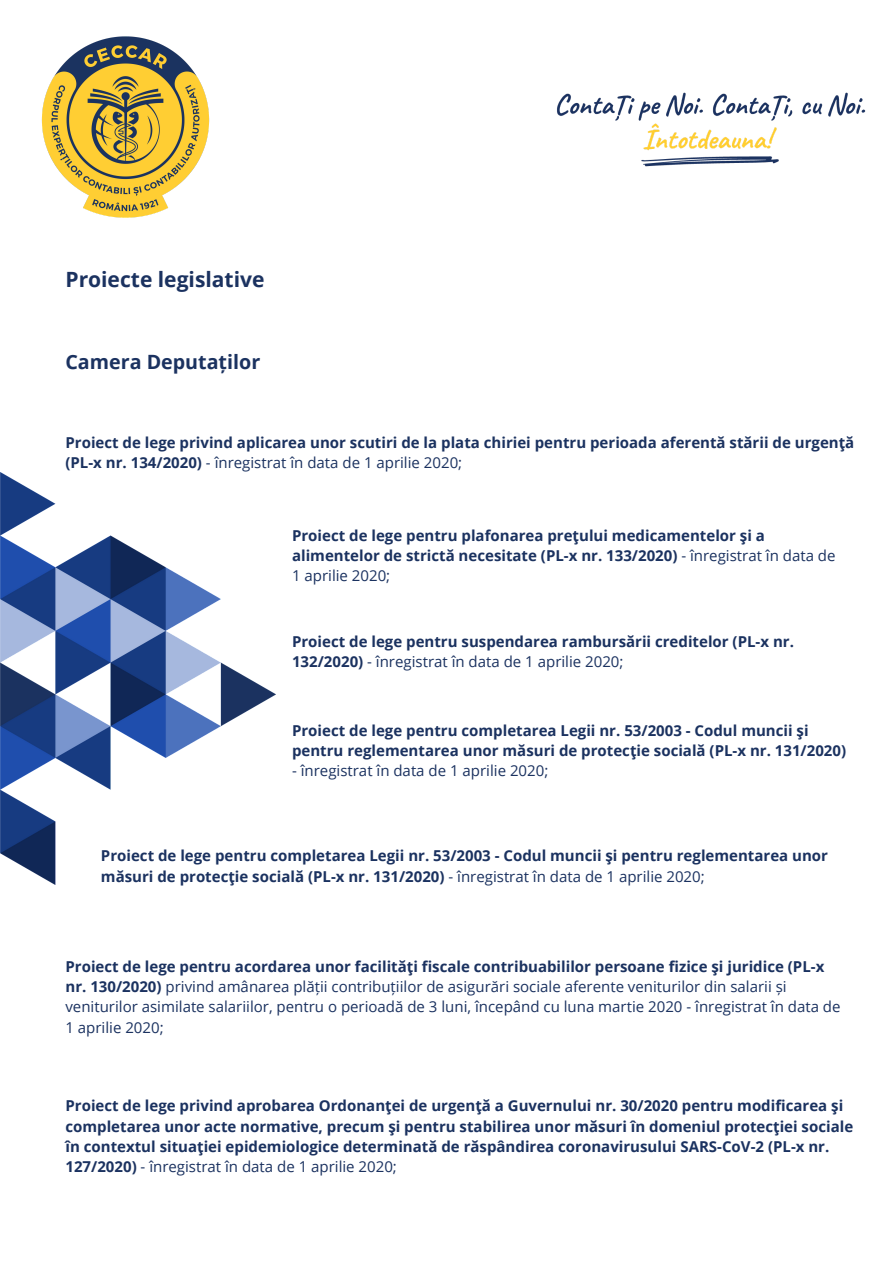
<style>
.page{position:relative;width:894px;height:1264px;background:#fff}
.page>*{position:absolute;margin:0;border:0;box-sizing:border-box;transform-origin:0 0}
.t1{font:700 21px "Open Sans";color:#1b3260}
.t2{font:700 19.65px "Open Sans";color:#1b3260}
.t3{font:700 15px/20.2px "Open Sans";color:#1b3260}
.t4{font:15px/20.2px "Open Sans";color:#1b3260}
.s1{font-weight:400}
.s2{font-weight:700}
</style>
<div class="page">
<img style="left:41px;top:37px;width:168px;height:180px">
<img style="left:557px;top:92px;width:309px;height:75px">
<img style="left:0;top:472px;width:276px;height:412px">
<h1 class="t1" style="left:65px;top:264px;width:200px">Proiecte legislative</h1>
<h2 class="t2" style="left:65px;top:347px;width:196px">Camera Deputaților</h2>
<p class="t3" style="left:65px;top:432px;width:790px">Proiect de lege privind aplicarea unor scutiri de la plata chiriei pentru perioada aferentă stării de urgenţă (PL-x nr. 134/2020) <span class="s1">- înregistrat în data de 1 aprilie 2020;</span></p>
<p class="t3" style="left:292px;top:524px;width:545px">Proiect de lege pentru plafonarea preţului medicamentelor şi a alimentelor de strictă necesitate (PL-x nr. 133/2020) <span class="s1">- înregistrat în data de<br>1 aprilie 2020;</span></p>
<p class="t3" style="left:292px;top:630px;width:503px">Proiect de lege pentru suspendarea rambursării creditelor (PL-x nr.<br>132/2020) <span class="s1">- înregistrat în data de 1 aprilie 2020;</span></p>
<p class="t3" style="left:292px;top:719px;width:555px">Proiect de lege pentru completarea Legii nr. 53/2003 - Codul muncii şi pentru reglementarea unor măsuri de protecţie socială (PL-x nr. 131/2020)</p>
<p class="t4" style="left:292px;top:760px;width:258px">- înregistrat în data de 1 aprilie 2020;</p>
<p class="t3" style="left:101px;top:845px;width:728px">Proiect de lege pentru completarea Legii nr. 53/2003 - Codul muncii şi pentru reglementarea unor măsuri de protecţie socială (PL-x nr. 131/2020) <span class="s1">- înregistrat în data de 1 aprilie 2020;</span></p>
<p class="t4" style="left:65px;top:955px;width:776px"><span class="s2">Proiect de lege pentru acordarea unor facilităţi fiscale contribuabililor persoane fizice şi juridice (PL-x nr. 130/2020)</span> privind amânarea plății contribuțiilor de asigurări sociale aferente veniturilor din salarii și veniturilor asimilate salariilor, pentru o perioadă de 3 luni, începând cu luna martie 2020 - înregistrat în data de 1 aprilie 2020;</p>
<p class="t3" style="left:65px;top:1095px;width:789px">Proiect de lege privind aprobarea Ordonanţei de urgenţă a Guvernului nr. 30/2020 pentru modificarea şi completarea unor acte normative, precum şi pentru stabilirea unor măsuri în domeniul protecţiei sociale în contextul situaţiei epidemiologice determinată de răspândirea coronavirusului SARS-CoV-2 (PL-x nr.<br>127/2020) <span class="s1">- înregistrat în data de 1 aprilie 2020;</span></p>
</div>
